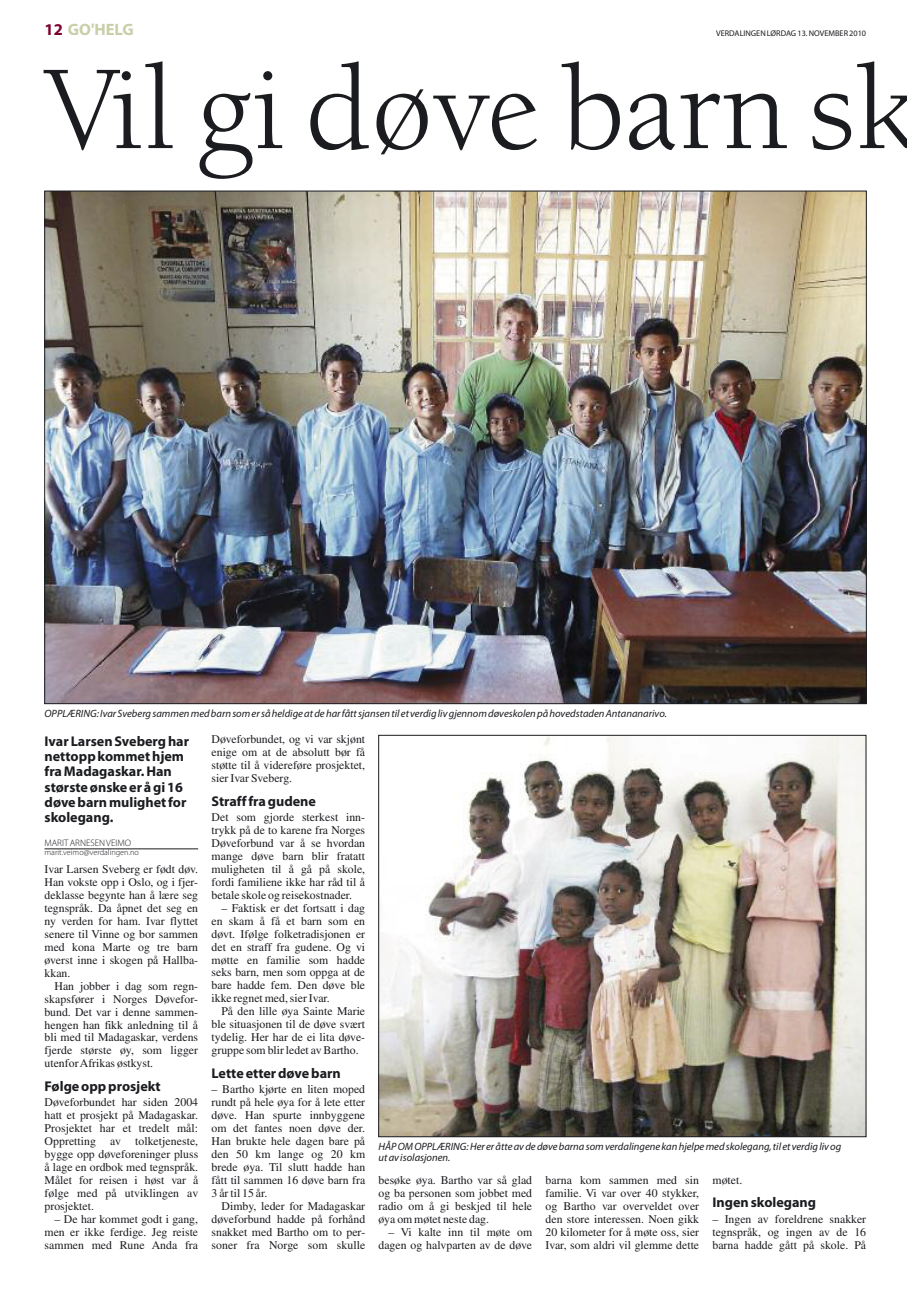
<style>
.page{position:relative;width:919px;height:1289px;background:#fff}
.page>*{position:absolute;margin:0;border:0;box-sizing:border-box;transform-origin:0 0}
.t1{font:123px "Berkeley Std";color:#1b1c20}
.t2{font:700 16.5px "Myriad Pro";color:#c8cfa8}
.t3{font:700 14.1px/15.3px "Myriad Pro";color:#1b1c20}
.t4{font:11.7px/12.9px "Times LT Std";color:#1b1c20;text-align:justify}
.t5{font:italic 10.65px/11.7px "Myriad Pro";color:#1b1c20}
.t6{font:300 9.45px "Myriad Pro";color:#1b1c20}
.t7{font:8.25px "Myriad Pro";color:#1b1c20}
.t8{font:300 8.25px "Myriad Pro";color:#1b1c20}
.s1{color:#7d0230}
</style>
<div class="page">
<img style="left:380px;top:737px;width:484px;height:397px">
<img style="left:47px;top:193px;width:817px;height:508px">
<hr style="left:45px;top:848px;width:153px;height:1px;background:#1b1c20">
<h2 class="t2" style="left:45px;top:19px;width:91px"><span class="s1">12</span> GO'HELG</h2>
<p class="t7" style="left:716px;top:29px;width:151px">VERDALINGENLØRDAG13.NOVEMBER 2010</p>
<h1 class="t1" style="left:45px;top:43px;width:875px">Vil gi døve barn sk</h1>
<p class="t5" style="left:45px;top:707px;width:623px">OPPLÆRING: Ivar Svebergsammenmedbarnsomersåheldigeatdeharfåttsjansentil et verdiglivgjennomdøveskolenpåhovedstadenAntananarivo.</p>
<p class="t3" style="left:45px;top:733px;width:146px">Ivar LarsenSveberghar nettoppkommethjem fraMadagaskar.Han størsteønskeerågi16 døvebarnmulighetfor skolegang.</p>
<p class="t6" style="left:45px;top:837px;width:88px">MARITARNESENVEIMO</p>
<p class="t8" style="left:45px;top:848px;width:96px">marit.veimo@verdalingen.no</p>
<p class="t4" style="left:45px;top:862px;width:155px">Ivar Larsen Sveberg er født døv.<br>Han vokste opp i Oslo, og i fjer&shy;deklasse begynte han å lære seg tegnspråk. Da åpnet det seg en ny verden for ham. Ivar flyttet senere til Vinne og bor sammen med kona Marte og tre barn øverst inne i skogen på Hallba&shy;kkan.</p>
<p class="t4" style="left:45px;top:979px;width:155px;text-indent:10px">Han jobber i dag som regn&shy;skapsfører i Norges Døvefor&shy;bund. Det var i denne sammen&shy;hengen han fikk anledning til å bli med til Madagaskar, verdens fjerde største øy, som ligger utenforAfrikas østkyst.</p>
<p class="t3" style="left:45px;top:1078px;width:118px">Følgeoppprosjekt</p>
<p class="t4" style="left:45px;top:1095px;width:155px">Døveforbundet har siden 2004 hatt et prosjekt på Madagaskar.<br>Prosjektet har et tredelt mål:<br>Oppretting av tolketjeneste, bygge opp døveforeninger pluss å lage en ordbok med tegnspråk.<br>Målet for reisen i høst var å følge med på utviklingen av prosjektet.</p>
<p class="t4" style="left:45px;top:1212px;width:155px;text-indent:10px">– De har kommet godt i gang, men er ikke ferdige. Jeg reiste sammen med Rune Anda fra</p>
<p class="t4" style="left:211px;top:732px;width:155px">Døveforbundet, og vi var skjønt enige om at de absolutt bør få støtte til å videreføre prosjektet, sier Ivar Sveberg.</p>
<p class="t3" style="left:211px;top:792px;width:106px">Strafffragudene</p>
<p class="t4" style="left:211px;top:810px;width:155px">Det som gjorde sterkest inn&shy;trykk på de to karene fra Norges Døveforbund var å se hvordan mange døve barn blir fratatt muligheten til å gå på skole, fordi familiene ikke har råd til å betale skole og reisekostnader.</p>
<p class="t4" style="left:211px;top:901px;width:155px;text-indent:10px">– Faktisk er det fortsatt i dag en skam å få et barn som en døvt. Ifølge folketradisjonen er det en straff fra gudene. Og vi møtte en familie som hadde seks barn, men som oppga at de bare hadde fem. Den døve ble ikke regnet med, sier Ivar.</p>
<p class="t4" style="left:211px;top:1004px;width:155px;text-indent:10px">På den lille øya Sainte Marie ble situasjonen til de døve svært tydelig. Her har de ei lita døve&shy;gruppe som blir ledet av Bartho.</p>
<p class="t3" style="left:211px;top:1064px;width:131px">Letteetterdøvebarn</p>
<p class="t4" style="left:211px;top:1082px;width:155px">– Bartho kjørte en liten moped rundt på hele øya for å lete etter døve. Han spurte innbyggene om det fantes noen døve der.<br>Han brukte hele dagen bare på den 50 km lange og 20 km brede øya. Til slutt hadde han fått til sammen 16 døve barn fra 3 år til 15 år.</p>
<p class="t4" style="left:211px;top:1199px;width:155px;text-indent:10px">Dimby, leder for Madagaskar døveforbund hadde på forhånd snakket med Bartho om to per&shy;soner fra Norge som skulle</p>
<p class="t5" style="left:378px;top:1140px;width:464px">HÅPOMOPPLÆRING:Her eråtteavdedøvebarnasomverdalingene kanhjelpemedskolegang,til et verdiglivog utav isolasjonen.</p>
<p class="t4" style="left:378px;top:1173px;width:155px">besøke øya. Bartho var så glad og ba personen som jobbet med radio om å gi beskjed til hele øya om møtet neste dag.</p>
<p class="t4" style="left:378px;top:1225px;width:155px;text-align:right">– Vi kalte inn til møte om dagen og halvparten av de døve</p>
<p class="t4" style="left:545px;top:1173px;width:155px">barna kom sammen med sin familie. Vi var over 40 stykker, og Bartho var overveldet over den store interessen. Noen gikk 20 kilometer for å møte oss, sier Ivar, som aldri vil glemme dette</p>
<p class="t4" style="left:712px;top:1173px;width:31px">møtet.</p>
<p class="t3" style="left:712px;top:1194px;width:105px">Ingenskolegang</p>
<p class="t4" style="left:712px;top:1212px;width:155px">– Ingen av foreldrene snakker tegnspråk, og ingen av de 16 barna hadde gått på skole. På</p>
</div>
